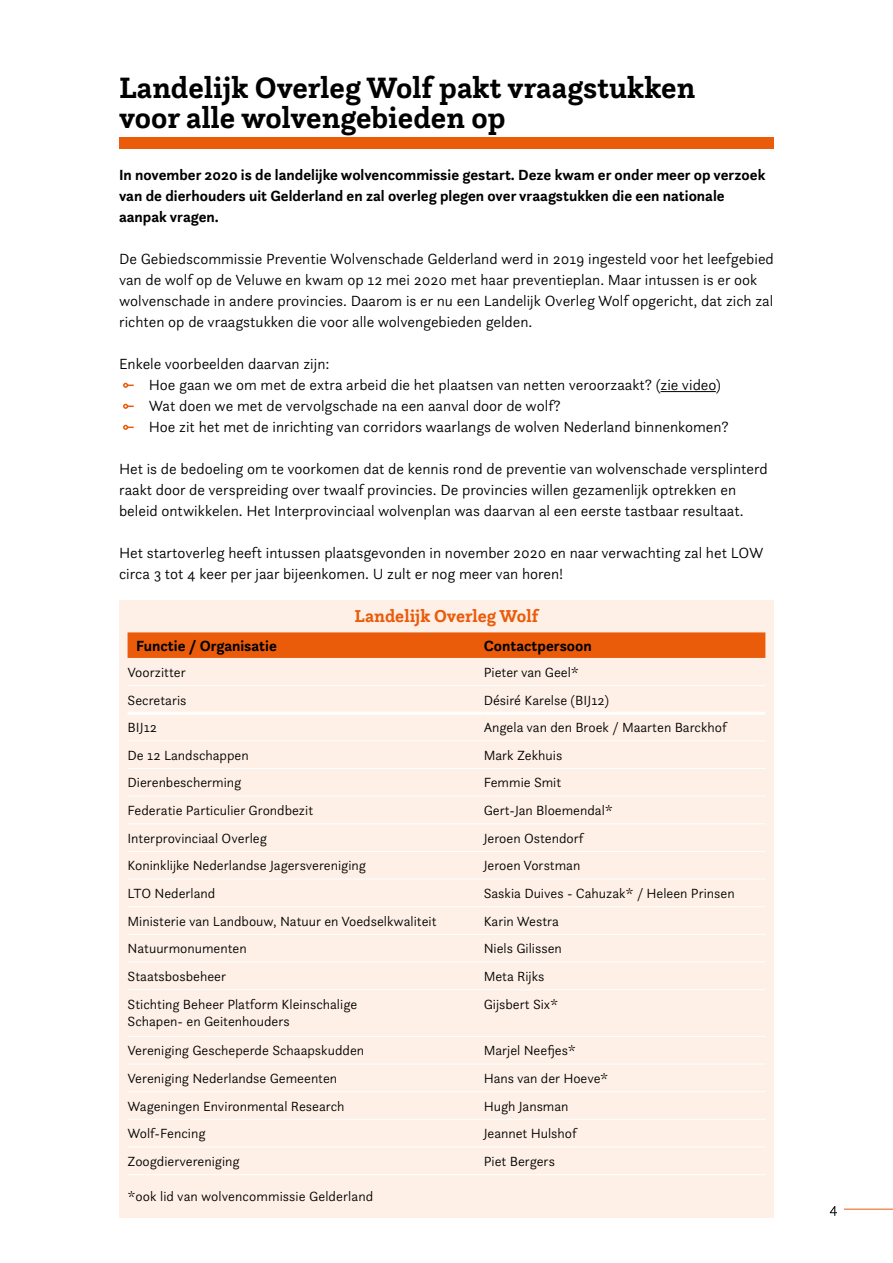
<style>
.page{position:relative;width:893px;height:1263px;background:#fff}
.page>*{position:absolute;margin:0;border:0;box-sizing:border-box;transform-origin:0 0}
.Kop_artikel{font:700 30.75px/30px "Questa Slab";color:#000}
.Subkop{font:700 18px "Questa Slab";color:#ea5b0a}
.Lopende_tekst{font:300 15.3px/21px "Questa Sans";color:#000}
.subsubkop{font:700 15.3px/21px "Questa Sans";color:#000}
.Lopende_tekst-2{font:300 13.8px/17.7px "Questa Sans";color:#000}
</style>
<div class="page">
<hr style="left:661px;top:391px;width:55px;height:1px;background:#000">
<div style="left:119px;top:137px;width:655px;height:11px;background:#ea5b0a"></div>
<svg style="left:123px;top:383px;width:11px;height:5px"></svg>
<svg style="left:123px;top:404px;width:11px;height:5px"></svg>
<svg style="left:123px;top:425px;width:11px;height:5px"></svg>
<div style="left:119px;top:600px;width:655px;height:618px;background:#fef0e6"></div>
<svg style="left:128px;top:632px;width:637px;height:26px;background:#ea5d0e"></svg>
<hr style="left:128px;top:685px;width:356px;height:1px;background:#fff">
<hr style="left:484px;top:685px;width:281px;height:1px;background:#fff">
<hr style="left:128px;top:740px;width:356px;height:1px;background:#fff">
<hr style="left:484px;top:740px;width:281px;height:1px;background:#fff">
<hr style="left:128px;top:768px;width:356px;height:1px;background:#fff">
<hr style="left:484px;top:768px;width:281px;height:1px;background:#fff">
<hr style="left:128px;top:796px;width:356px;height:1px;background:#fff">
<hr style="left:484px;top:796px;width:281px;height:1px;background:#fff">
<hr style="left:128px;top:823px;width:356px;height:1px;background:#fff">
<hr style="left:484px;top:823px;width:281px;height:1px;background:#fff">
<hr style="left:128px;top:851px;width:356px;height:1px;background:#fff">
<hr style="left:484px;top:851px;width:281px;height:1px;background:#fff">
<hr style="left:128px;top:879px;width:356px;height:1px;background:#fff">
<hr style="left:484px;top:879px;width:281px;height:1px;background:#fff">
<hr style="left:128px;top:906px;width:356px;height:1px;background:#fff">
<hr style="left:484px;top:906px;width:281px;height:1px;background:#fff">
<hr style="left:128px;top:934px;width:356px;height:1px;background:#fff">
<hr style="left:484px;top:934px;width:281px;height:1px;background:#fff">
<hr style="left:128px;top:962px;width:356px;height:1px;background:#fff">
<hr style="left:484px;top:962px;width:281px;height:1px;background:#fff">
<hr style="left:128px;top:989px;width:356px;height:1px;background:#fff">
<hr style="left:484px;top:989px;width:281px;height:1px;background:#fff">
<hr style="left:128px;top:1036px;width:356px;height:1px;background:#fff">
<hr style="left:484px;top:1036px;width:281px;height:1px;background:#fff">
<hr style="left:128px;top:1064px;width:356px;height:1px;background:#fff">
<hr style="left:484px;top:1064px;width:281px;height:1px;background:#fff">
<hr style="left:128px;top:1091px;width:356px;height:1px;background:#fff">
<hr style="left:484px;top:1091px;width:281px;height:1px;background:#fff">
<hr style="left:128px;top:1119px;width:356px;height:1px;background:#fff">
<hr style="left:484px;top:1119px;width:281px;height:1px;background:#fff">
<hr style="left:128px;top:1146px;width:356px;height:1px;background:#fff">
<hr style="left:484px;top:1146px;width:281px;height:1px;background:#fff">
<hr style="left:128px;top:712px;width:356px;height:3px;background:#fff">
<hr style="left:484px;top:712px;width:281px;height:3px;background:#fff">
<hr style="left:128px;top:1174px;width:356px;height:1px;background:#fff">
<hr style="left:484px;top:1174px;width:281px;height:1px;background:#fff">
<svg style="left:830px;top:1206px;width:7px;height:10px"></svg>
<hr style="left:844px;top:1209px;width:49px;height:1px;background:#ea5b0a">
<p class="Kop_artikel" style="left:119px;top:72px;width:578px">Landelijk Overleg Wolf pakt vraagstukken voor alle wolvengebieden op</p>
<p class="subsubkop" style="left:119px;top:164px;width:648px">In november 2020 is de landelijke wolvencommissie gestart. Deze kwam er onder meer op verzoek van de dierhouders uit Gelderland en zal overleg plegen over vraagstukken die een nationale aanpak vragen.</p>
<p class="Lopende_tekst" style="left:119px;top:248px;width:656px">De Gebiedscommissie Preventie Wolvenschade Gelderland werd in 2019 ingesteld voor het leefgebied van de wolf op de Veluwe en kwam op 12 mei 2020 met haar preventieplan. Maar intussen is er ook wolvenschade in andere provincies. Daarom is er nu een Landelijk Overleg Wolf opgericht, dat zich zal richten op de vraagstukken die voor alle wolvengebieden gelden.</p>
<p class="Lopende_tekst" style="left:119px;top:353px;width:212px">Enkele voorbeelden daarvan zijn:</p>
<p class="Lopende_tekst" style="left:149px;top:374px;width:574px">Hoe gaan we om met de extra arbeid die het plaatsen van netten veroorzaakt? (zie video)</p>
<p class="Lopende_tekst" style="left:149px;top:395px;width:413px">Wat doen we met de vervolgschade na een aanval door de wolf?</p>
<p class="Lopende_tekst" style="left:149px;top:416px;width:581px">Hoe zit het met de inrichting van corridors waarlangs de wolven Nederland binnenkomen?</p>
<p class="Lopende_tekst" style="left:119px;top:458px;width:650px">Het is de bedoeling om te voorkomen dat de kennis rond de preventie van wolvenschade versplinterd raakt door de verspreiding over twaalf provincies. De provincies willen gezamenlijk optrekken en beleid ontwikkelen. Het Interprovinciaal wolvenplan was daarvan al een eerste tastbaar resultaat.</p>
<p class="Lopende_tekst" style="left:119px;top:542px;width:646px">Het startoverleg heeft intussen plaatsgevonden in november 2020 en naar verwachting zal het LOW circa 3 tot 4 keer per jaar bijeenkomen. U zult er nog meer van horen!</p>
<p class="Subkop" style="left:355px;top:604px;width:185px">Landelijk Overleg Wolf</p>
<p class="subsubkop" style="left:136px;top:635px;width:142px">Functie / Organisatie</p>
<p class="subsubkop" style="left:484px;top:635px;width:110px">Contactpersoon</p>
<p class="Lopende_tekst-2" style="left:128px;top:663px;width:60px">Voorzitter</p>
<p class="Lopende_tekst-2" style="left:484px;top:663px;width:97px">Pieter van Geel*</p>
<p class="Lopende_tekst-2" style="left:128px;top:691px;width:61px">Secretaris</p>
<p class="Lopende_tekst-2" style="left:484px;top:691px;width:127px">Désiré Karelse (BIJ12)</p>
<p class="Lopende_tekst-2" style="left:128px;top:718px;width:31px">BIJ12</p>
<p class="Lopende_tekst-2" style="left:484px;top:718px;width:245px">Angela van den Broek / Maarten Barckhof</p>
<p class="Lopende_tekst-2" style="left:128px;top:746px;width:123px">De 12 Landschappen</p>
<p class="Lopende_tekst-2" style="left:484px;top:746px;width:80px">Mark Zekhuis</p>
<p class="Lopende_tekst-2" style="left:128px;top:773px;width:115px">Dierenbescherming</p>
<p class="Lopende_tekst-2" style="left:484px;top:773px;width:79px">Femmie Smit</p>
<p class="Lopende_tekst-2" style="left:128px;top:801px;width:187px">Federatie Particulier Grondbezit</p>
<p class="Lopende_tekst-2" style="left:484px;top:801px;width:131px">Gert-Jan Bloemendal*</p>
<p class="Lopende_tekst-2" style="left:128px;top:829px;width:141px">Interprovinciaal Overleg</p>
<p class="Lopende_tekst-2" style="left:484px;top:829px;width:101px">Jeroen Ostendorf</p>
<p class="Lopende_tekst-2" style="left:128px;top:856px;width:240px">Koninklijke Nederlandse Jagersvereniging</p>
<p class="Lopende_tekst-2" style="left:484px;top:856px;width:98px">Jeroen Vorstman</p>
<p class="Lopende_tekst-2" style="left:128px;top:884px;width:89px">LTO Nederland</p>
<p class="Lopende_tekst-2" style="left:484px;top:884px;width:252px">Saskia Duives - Cahuzak* / Heleen Prinsen</p>
<p class="Lopende_tekst-2" style="left:128px;top:912px;width:310px">Ministerie van Landbouw, Natuur en Voedselkwaliteit</p>
<p class="Lopende_tekst-2" style="left:484px;top:912px;width:77px">Karin Westra</p>
<p class="Lopende_tekst-2" style="left:128px;top:939px;width:121px">Natuurmonumenten</p>
<p class="Lopende_tekst-2" style="left:484px;top:939px;width:80px">Niels Gilissen</p>
<p class="Lopende_tekst-2" style="left:128px;top:967px;width:100px">Staatsbosbeheer</p>
<p class="Lopende_tekst-2" style="left:484px;top:967px;width:62px">Meta Rijks</p>
<p class="Lopende_tekst-2" style="left:128px;top:995px;width:231px">Stichting Beheer Platform Kleinschalige<br>Schapen- en Geitenhouders</p>
<p class="Lopende_tekst-2" style="left:484px;top:995px;width:76px">Gijsbert Six*</p>
<p class="Lopende_tekst-2" style="left:128px;top:1041px;width:238px">Vereniging Gescheperde Schaapskudden</p>
<p class="Lopende_tekst-2" style="left:484px;top:1041px;width:94px">Marjel Neefjes*</p>
<p class="Lopende_tekst-2" style="left:128px;top:1069px;width:211px">Vereniging Nederlandse Gemeenten</p>
<p class="Lopende_tekst-2" style="left:484px;top:1069px;width:126px">Hans van der Hoeve*</p>
<p class="Lopende_tekst-2" style="left:128px;top:1097px;width:218px">Wageningen Environmental Research</p>
<p class="Lopende_tekst-2" style="left:484px;top:1097px;width:86px">Hugh Jansman</p>
<p class="Lopende_tekst-2" style="left:128px;top:1124px;width:79px">Wolf-Fencing</p>
<p class="Lopende_tekst-2" style="left:484px;top:1124px;width:95px">Jeannet Hulshof</p>
<p class="Lopende_tekst-2" style="left:128px;top:1152px;width:113px">Zoogdiervereniging</p>
<p class="Lopende_tekst-2" style="left:484px;top:1152px;width:73px">Piet Bergers</p>
<p class="Lopende_tekst-2" style="left:128px;top:1187px;width:247px">*ook lid van wolvencommissie Gelderland</p>
</div>
